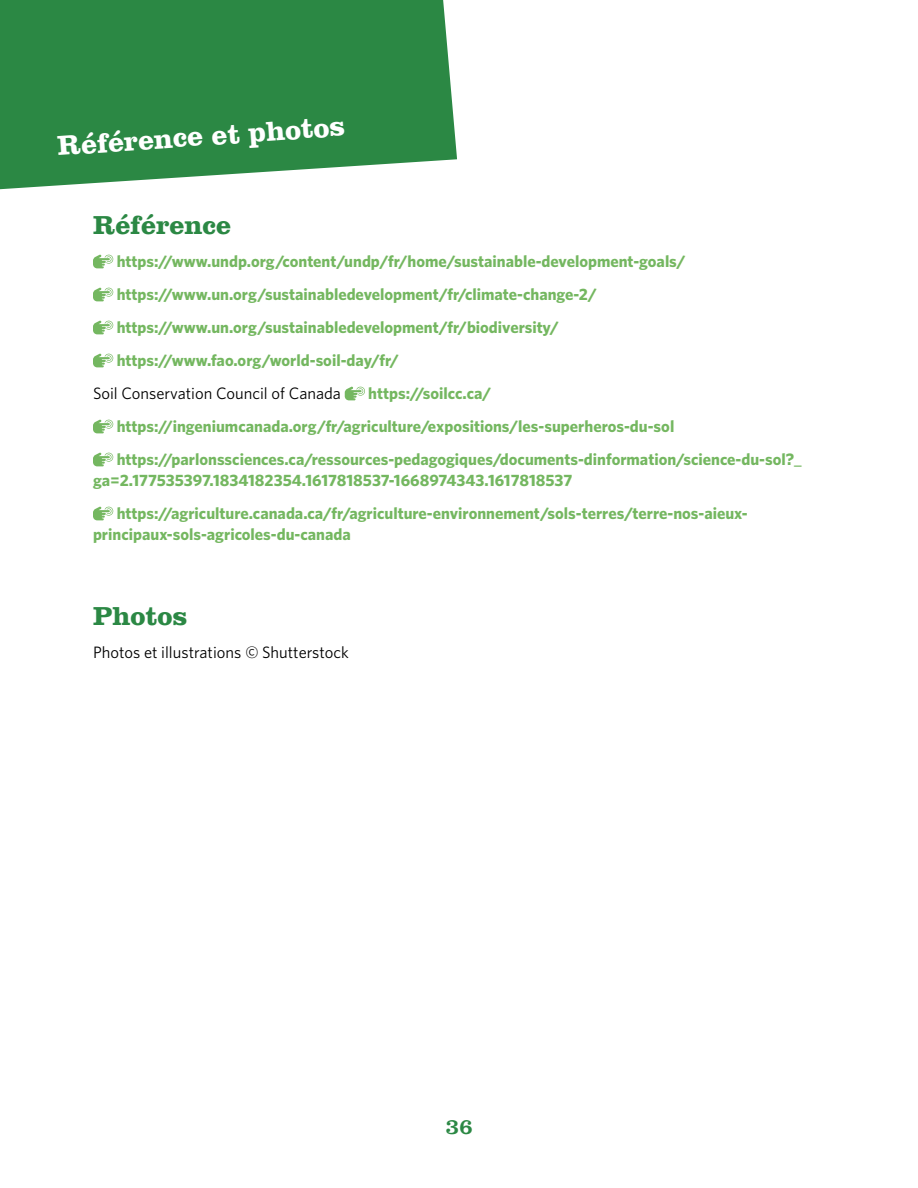
<style>
.page{position:relative;width:918px;height:1188px;background:#fff}
.page>*{position:absolute;margin:0;border:0;box-sizing:border-box;transform-origin:0 0}
.t1{font:700 28.5px "Clarendon LT Std";color:#fff}
.t2{font:700 27px "Clarendon LT Std";color:#2b8844}
.t3{font:22.5px "Clarendon";color:#2b8844}
.t4{font:700 16.5px/33px "Whitney";color:#74b760}
.t5{font:16.5px "Whitney";color:#000}
.s1{font-style:italic}
</style>
<div class="page">
<svg style="left:0;top:0;width:457px;height:190px;background:#3f9355"></svg>
<svg style="left:93px;top:254px;width:20px;height:14px"></svg>
<svg style="left:93px;top:287px;width:20px;height:14px"></svg>
<svg style="left:93px;top:320px;width:20px;height:14px"></svg>
<svg style="left:93px;top:353px;width:20px;height:14px"></svg>
<svg style="left:345px;top:386px;width:20px;height:14px"></svg>
<svg style="left:93px;top:419px;width:20px;height:14px"></svg>
<svg style="left:93px;top:452px;width:20px;height:14px"></svg>
<svg style="left:93px;top:506px;width:20px;height:14px"></svg>
<h1 class="t1" style="left:56px;top:129px;width:290px;rotate:-4deg">Référence et photos</h1>
<h2 class="t2" style="left:93px;top:209px;width:140px">Référence</h2>
<p class="t4" style="left:117px;top:244px;width:570px">https://www.undp.org/content/undp/fr/home/sustainable-development-goals/ https://www.un.org/sustainabledevelopment/fr/climate-change-2/ https://www.un.org/sustainabledevelopment/fr/biodiversity/ https://www.fao.org/world-soil-day/fr/</p>
<p class="t5" style="left:93px;top:383px;width:250px">Soil Conservation Council of Canada</p>
<p class="t4" style="left:117px;top:376px;width:686px;text-indent:251px">https://soilcc.ca/ https://ingeniumcanada.org/fr/agriculture/expositions/les-superheros-du-sol https://parlonssciences.ca/ressources-pedagogiques/documents-dinformation/science-du-sol?_</p>
<p class="t4" style="left:117px;top:463px;width:632px;text-indent:-24px">ga=2.177535397.1834182354.1617818537-1668974343.1617818537 https://agriculture.canada.ca/fr/agriculture-environnement/sols-terres/terre-nos-aieux-</p>
<p class="t4" style="left:93px;top:517px;width:259px">principaux-sols-agricoles-du-canada</p>
<h2 class="t2" style="left:93px;top:599px;width:96px">Photos</h2>
<p class="t5" style="left:93px;top:642px;width:257px">Photos et illustrations <span class="s1">©</span> Shutterstock</p>
<h3 class="t3" style="left:446px;top:1113px;width:29px">36</h3>
</div>
